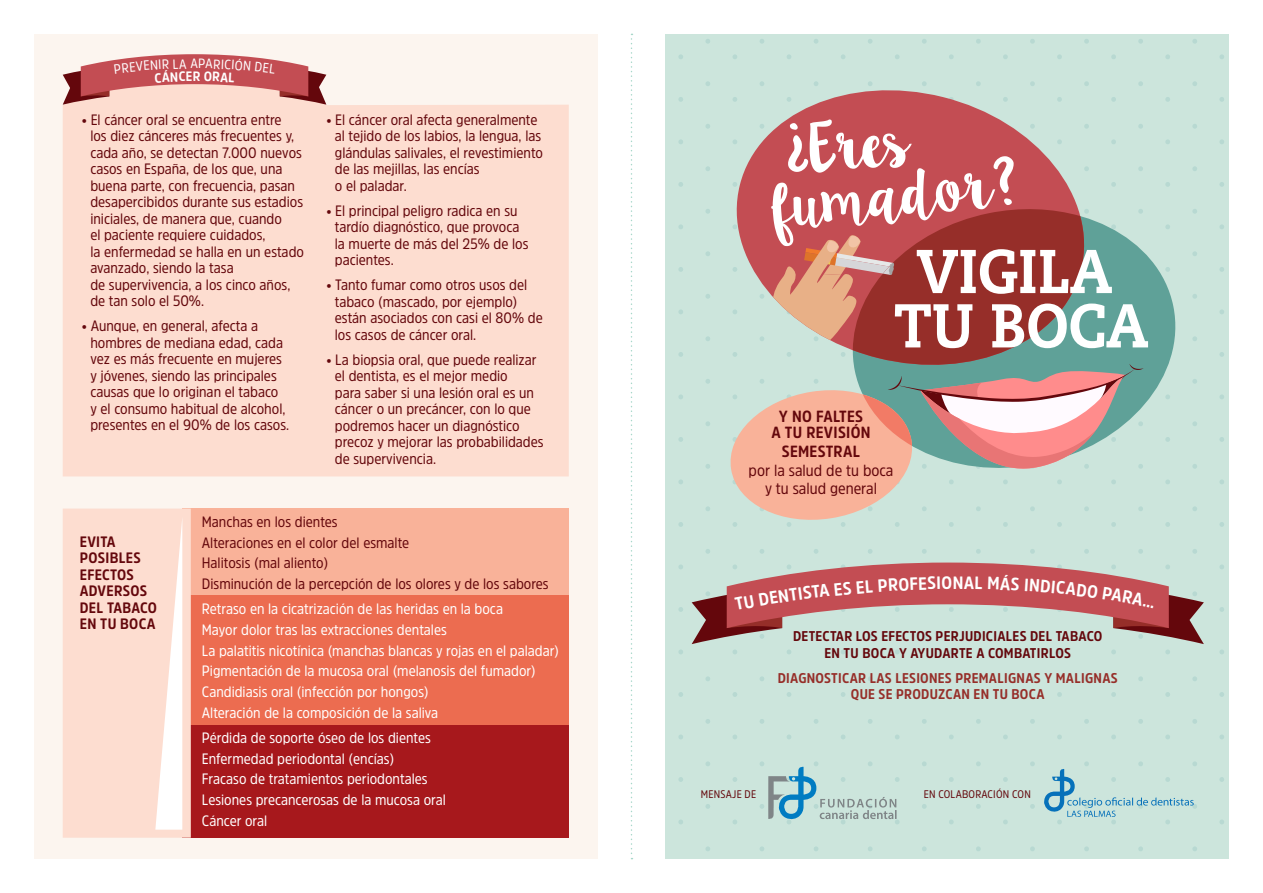
<style>
.page{position:relative;width:1263px;height:893px;background:#fff}
.page>*{position:absolute;margin:0;border:0;box-sizing:border-box;transform-origin:0 0}
.t1{font:800 61.65px "Caecilia LT Std";color:#fff;scale:.9 1}
.t2{font:55.2px "Lilly Belle";color:#fff}
.t3{font:700 17.7px "Amsi Pro Narw";color:#fff}
.t4{font:16.05px/18.8px "Amsi Pro Narw";color:#64070c;text-align:center}
.t5{font:700 16.05px/16.6px "Amsi Pro Narw";letter-spacing:.02em;color:#64070c;text-align:center}
.t6{font:15px/16.5px "Amsi Pro Narw";color:#64070c}
.t7{font:15px "Amsi Pro Narw";color:#fff}
.t8{font:700 15px/16.5px "Amsi Pro Narw";letter-spacing:.02em;color:#64070c}
.t9{font:700 14.1px/16.4px "Amsi Pro Narw";letter-spacing:.02em;color:#64070c;text-align:center}
.t10{font:700 14.1px/16.4px "Amsi Pro Narw";letter-spacing:.02em;color:#962e29;text-align:center}
.t11{font:13.5px "Amsi Pro Narw";color:#fff}
.t12{font:700 13.5px "Amsi Pro Narw";color:#fff}
.t13{font:10.95px "Amsi Pro Narw";letter-spacing:.02em;color:#64070c}
.s1{font-weight:700}
</style>
<div class="page">
<div style="left:34px;top:34px;width:563px;height:825px;background:#fcf5ef"></div>
<div style="left:182px;top:509px;width:387px;height:88px;background:#f9b299"></div>
<div style="left:182px;top:595px;width:387px;height:130px;background:#ec6c50"></div>
<div style="left:182px;top:725px;width:387px;height:113px;background:#a7181c"></div>
<div style="left:665px;top:34px;width:564px;height:825px;background:#cce5dc"></div>
<svg style="left:678px;top:54px;width:5px;height:770px"></svg>
<svg style="left:1219px;top:54px;width:5px;height:770px"></svg>
<svg style="left:631px;top:34px;width:1px;height:825px"></svg>
<div style="left:63px;top:104px;width:506px;height:372px;background:#fdddd0"></div>
<svg style="left:63px;top:509px;width:128px;height:329px;background:#fde0d4"></svg>
<svg style="left:692px;top:39px;width:512px;height:812px"></svg>
<svg style="left:63px;top:54px;width:263px;height:51px;background:#d28584"></svg>
<p class="t11" style="left:190px;top:54px;width:9px">A</p>
<p class="t12" style="left:193px;top:67px;width:9px">R</p>
<p class="t6" style="left:90px;top:111px;width:215px;text-indent:-9px">• El cáncer oral se encuentra entre<br>los diez cánceres más frecuentes y, cada año, se detectan 7.000 nuevos casos en España, de los que, una buena parte, con frecuencia, pasan desapercibidos durante sus estadios iniciales, de manera que, cuando<br>el paciente requiere cuidados,<br>la enfermedad se halla en un estado avanzado, siendo la tasa<br>de supervivencia, a los cinco años, de tan solo el 50%.</p>
<p class="t6" style="left:90px;top:317px;width:200px;text-indent:-9px">• Aunque, en general, afecta a hombres de mediana edad, cada vez es más frecuente en mujeres y jóvenes, siendo las principales causas que lo originan el tabaco<br>y el consumo habitual de alcohol, presentes en el 90% de los casos.</p>
<p class="t6" style="left:335px;top:111px;width:210px;text-indent:-9px">• El cáncer oral afecta generalmente al tejido de los labios, la lengua, las glándulas salivales, el revestimiento de las mejillas, las encías<br>o el paladar.</p>
<p class="t6" style="left:335px;top:202px;width:195px;text-indent:-9px">• El principal peligro radica en su tardío diagnóstico, que provoca la muerte de más del 25% de los pacientes.</p>
<p class="t6" style="left:335px;top:276px;width:209px;text-indent:-9px">• Tanto fumar como otros usos del tabaco (mascado, por ejemplo) están asociados con casi el 80% de los casos de cáncer oral.</p>
<p class="t6" style="left:335px;top:351px;width:210px;text-indent:-9px">• La biopsia oral, que puede realizar el dentista, es el mejor medio<br>para saber si una lesión oral es un cáncer o un precáncer, con lo que podremos hacer un diagnóstico precoz y mejorar las probabilidades de supervivencia.</p>
<p class="t8" style="left:80px;top:533px;width:79px">EVITA<br>POSIBLES<br>EFECTOS<br>ADVERSOS<br>DEL TABACO<br>EN TU BOCA</p>
<p class="t6" style="left:202px;top:513px;width:137px">Manchas en los dientes</p>
<p class="t6" style="left:202px;top:534px;width:209px">Alteraciones en el color del esmalte</p>
<p class="t6" style="left:202px;top:554px;width:128px">Halitosis (mal aliento)</p>
<p class="t6" style="left:202px;top:575px;width:348px">Disminución de la percepción de los olores y de los sabores</p>
<p class="t7" style="left:202px;top:598px;width:303px">Retraso en la cicatrización de las heridas en la boca</p>
<p class="t7" style="left:202px;top:619px;width:247px">Mayor dolor tras las extracciones dentales</p>
<p class="t7" style="left:202px;top:640px;width:359px">La palatitis nicotínica (manchas blancas y rojas en el paladar)</p>
<p class="t7" style="left:202px;top:661px;width:335px">Pigmentación de la mucosa oral (melanosis del fumador)</p>
<p class="t7" style="left:202px;top:681px;width:228px">Candidiasis oral (infección por hongos)</p>
<p class="t7" style="left:202px;top:702px;width:238px">Alteración de la composición de la saliva</p>
<p class="t7" style="left:202px;top:727px;width:231px">Pérdida de soporte óseo de los dientes</p>
<p class="t7" style="left:202px;top:748px;width:194px">Enfermedad periodontal (encías)</p>
<p class="t7" style="left:202px;top:769px;width:227px">Fracaso de tratamientos periodontales</p>
<p class="t7" style="left:202px;top:789px;width:245px">Lesiones precancerosas de la mucosa oral</p>
<p class="t7" style="left:202px;top:810px;width:67px">Cáncer oral</p>
<p class="t2" style="left:782px;top:112px;width:126px;rotate:-6deg">¿Eres</p>
<p class="t2" style="left:769px;top:167px;width:248px;rotate:-6deg">fumador?</p>
<p class="t1" style="left:916px;top:233px;width:220px">VIGILA</p>
<p class="t1" style="left:894px;top:288px;width:285px">TU BOCA</p>
<p class="t5" style="left:771px;top:407px;width:101px">Y NO FALTES<br>A TU REVISIÓN</p>
<p class="t4" style="left:749px;top:442px;width:146px"><span class="s1">SEMESTRAL<br></span>por la salud de tu boca y tu salud general</p>
<p class="t3" style="left:953px;top:571px;width:23px">NA</p>
<p class="t9" style="left:793px;top:628px;width:311px">DETECTAR LOS EFECTOS PERJUDICIALES DEL TABACO<br>EN TU BOCA Y AYUDARTE A COMBATIRLOS</p>
<p class="t10" style="left:778px;top:669px;width:342px">DIAGNOSTICAR LAS LESIONES PREMALIGNAS Y MALIGNAS<br>QUE SE PRODUZCAN EN TU BOCA</p>
<p class="t13" style="left:701px;top:786px;width:57px">MENSAJE DE</p>
<p class="t13" style="left:924px;top:786px;width:109px">EN COLABORACIÓN CON</p>
</div>
